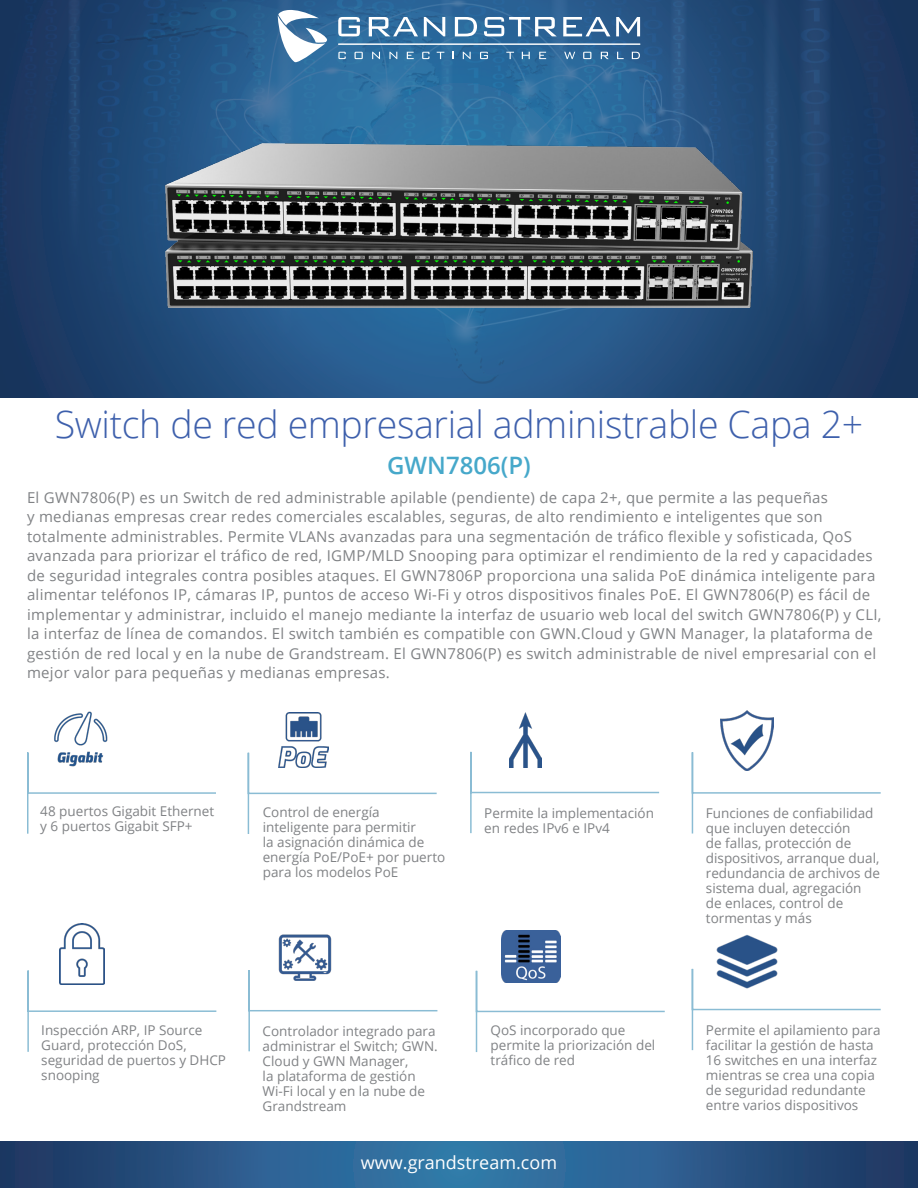
<style>
.page{position:relative;width:918px;height:1188px;background:#fff}
.page>*{position:absolute;margin:0;border:0;box-sizing:border-box;transform-origin:0 0}
.t1{font:300 37.5px "Open Sans";letter-spacing:-.01em;color:#3e60ac}
.t2{font:600 24px "Open Sans";color:#46a8ca}
.t3{font:18px "Open Sans";color:#fff}
.t4{font:15px/19.5px "Open Sans";letter-spacing:.02em;color:#808285}
.t5{font:13.5px/15px "Open Sans";color:#808285}
</style>
<div class="page">
<img style="left:0;top:0;width:918px;height:397px">
<svg style="left:278px;top:10px;width:49px;height:52px"></svg>
<svg style="left:338px;top:17px;width:22px;height:19px"></svg>
<svg style="left:369px;top:17px;width:49px;height:19px"></svg>
<svg style="left:424px;top:17px;width:21px;height:19px"></svg>
<svg style="left:455px;top:17px;width:22px;height:19px"></svg>
<svg style="left:484px;top:17px;width:73px;height:19px"></svg>
<svg style="left:563px;top:17px;width:47px;height:19px"></svg>
<svg style="left:616px;top:17px;width:24px;height:19px"></svg>
<svg style="left:338px;top:52px;width:8px;height:7px"></svg>
<svg style="left:355px;top:52px;width:8px;height:7px"></svg>
<svg style="left:372px;top:52px;width:8px;height:7px"></svg>
<svg style="left:389px;top:52px;width:8px;height:7px"></svg>
<svg style="left:407px;top:52px;width:7px;height:7px"></svg>
<svg style="left:422px;top:52px;width:8px;height:7px"></svg>
<svg style="left:437px;top:52px;width:7px;height:7px"></svg>
<svg style="left:463px;top:52px;width:8px;height:7px"></svg>
<svg style="left:480px;top:52px;width:8px;height:7px"></svg>
<svg style="left:506px;top:52px;width:8px;height:7px"></svg>
<svg style="left:522px;top:52px;width:8px;height:7px"></svg>
<svg style="left:539px;top:52px;width:7px;height:7px"></svg>
<svg style="left:632px;top:52px;width:8px;height:7px"></svg>
<svg style="left:583px;top:52px;width:8px;height:7px"></svg>
<svg style="left:601px;top:52px;width:8px;height:7px"></svg>
<svg style="left:617px;top:52px;width:7px;height:7px"></svg>
<svg style="left:564px;top:52px;width:11px;height:7px"></svg>
<hr style="left:338px;top:44px;width:302px;height:1px;background:#fff">
<svg style="left:0;top:1142px;width:918px;height:46px"></svg>
<svg style="left:27px;top:752px;width:189px;height:82px"></svg>
<img style="left:53px;top:711px;width:56px;height:55px">
<svg style="left:247px;top:751px;width:190px;height:83px"></svg>
<img style="left:278px;top:712px;width:50px;height:56px">
<svg style="left:475px;top:969px;width:190px;height:83px"></svg>
<img style="left:502px;top:931px;width:59px;height:52px">
<svg style="left:470px;top:751px;width:190px;height:83px"></svg>
<img style="left:510px;top:712px;width:31px;height:55px">
<svg style="left:27px;top:969px;width:190px;height:83px"></svg>
<img style="left:60px;top:924px;width:44px;height:61px">
<svg style="left:248px;top:970px;width:190px;height:82px"></svg>
<img style="left:273px;top:934px;width:64px;height:56px">
<img style="left:165px;top:144px;width:588px;height:164px">
<svg style="left:691px;top:752px;width:190px;height:82px"></svg>
<img style="left:720px;top:710px;width:54px;height:60px">
<svg style="left:691px;top:968px;width:190px;height:83px"></svg>
<img style="left:710px;top:935px;width:74px;height:62px">
<p class="t1" style="left:55px;top:398px;width:810px">Switch de red empresarial administrable Capa 2+</p>
<p class="t2" style="left:387px;top:449px;width:145px">GWN7806(P)</p>
<p class="t4" style="left:27px;top:487px;width:856px">El GWN7806(P) es un Switch de red administrable apilable (pendiente) de capa 2+, que permite a las pequeñas<br>y medianas empresas crear redes comerciales escalables, seguras, de alto rendimiento e inteligentes que son totalmente administrables. Permite VLANs avanzadas para una segmentación de tráfico flexible y sofisticada, QoS avanzada para priorizar el tráfico de red, IGMP/MLD Snooping para optimizar el rendimiento de la red y capacidades de seguridad integrales contra posibles ataques. El GWN7806P proporciona una salida PoE dinámica inteligente para alimentar teléfonos IP, cámaras IP, puntos de acceso Wi-Fi y otros dispositivos finales PoE. El GWN7806(P) es fácil de implementar y administrar, incluido el manejo mediante la interfaz de usuario web local del switch GWN7806(P) y CLI, la interfaz de línea de comandos. El switch también es compatible con GWN.Cloud y GWN Manager, la plataforma de gestión de red local y en la nube de Grandstream. El GWN7806(P) es switch administrable de nivel empresarial con el mejor valor para pequeñas y medianas empresas.</p>
<p class="t5" style="left:40px;top:803px;width:175px">48 puertos Gigabit Ethernet y 6 puertos Gigabit SFP+</p>
<p class="t5" style="left:263px;top:804px;width:184px">Control de energía inteligente para permitir<br>la asignación dinámica de energía PoE/PoE+ por puerto para los modelos PoE</p>
<p class="t5" style="left:484px;top:805px;width:171px">Permite la implementación en redes IPv6 e IPv4</p>
<p class="t5" style="left:706px;top:806px;width:176px">Funciones de confiabilidad que incluyen detección<br>de fallas, protección de dispositivos, arranque dual, redundancia de archivos de sistema dual, agregación de enlaces, control de tormentas y más</p>
<p class="t5" style="left:41px;top:1022px;width:186px">Inspección ARP, IP Source<br>Guard, protección DoS, seguridad de puertos y DHCP snooping</p>
<p class="t5" style="left:263px;top:1023px;width:177px">Controlador integrado para administrar el Switch; GWN.<br>Cloud y GWN Manager,<br>la plataforma de gestión<br>Wi-Fi local y en la nube de<br>Grandstream</p>
<p class="t5" style="left:491px;top:1022px;width:166px">QoS incorporado que permite la priorización del tráfico de red</p>
<p class="t5" style="left:706px;top:1022px;width:176px">Permite el apilamiento para facilitar la gestión de hasta<br>16 switches en una interfaz mientras se crea una copia de seguridad redundante entre varios dispositivos</p>
<p class="t3" style="left:361px;top:1151px;width:198px">www.grandstream.com</p>
</div>
